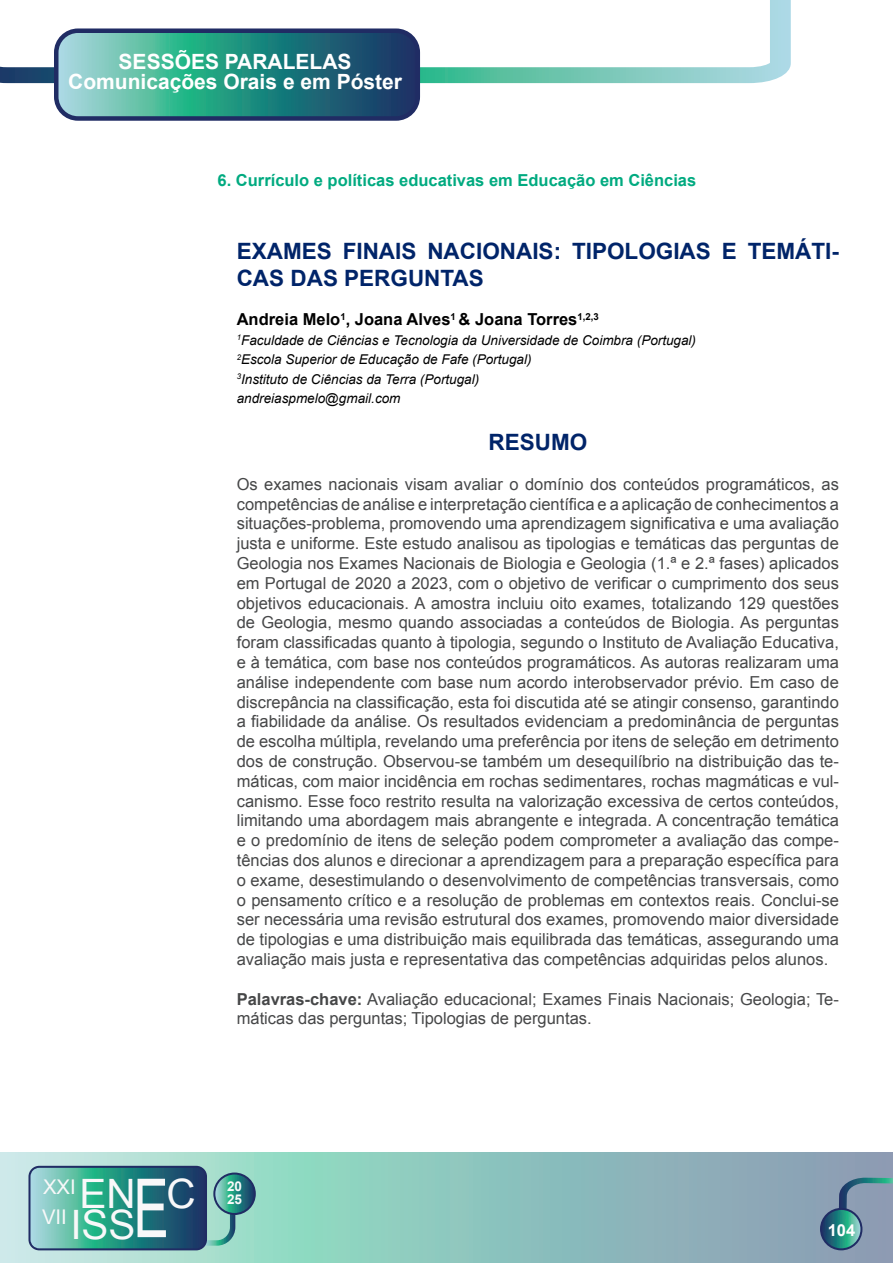
<style>
.page{position:relative;width:893px;height:1263px;background:#fff}
.page>*{position:absolute;margin:0;border:0;box-sizing:border-box;transform-origin:0 0}
.t1{font:40.5px "Arial";color:#f8f8f9}
.t2{font:700 22.5px/27px "Arial";color:#002469}
.t3{font:700 21px "Arial";color:#fff}
.t4{font:20.25px/30.5px "Arial";color:#f8f8f9}
.t5{font:16.5px/19.8px "Arial";color:#464748;text-align:justify}
.t6{font:700 16.5px "Arial";color:#00aa80}
.t7{font:700 16.5px "Arial";color:#000}
.t8{font:700 16.5px "Arial";color:#fff}
.t9{font:italic 13.5px/19.5px "Arial";color:#000}
.t10{font:700 13.5px/13.5px "Arial";color:#f9fafa}
.s1{font-weight:700}
.s2{font-size:81.6px}
</style>
<div class="page">
<svg style="left:0;top:1153px;width:893px;height:110px;background:#93c1bf"></svg>
<svg style="left:0;top:0;width:791px;height:83px"></svg>
<svg style="left:56px;top:31px;width:362px;height:85px;background:#398f8c"></svg>
<div style="left:54px;top:28px;width:366px;height:93px;border:4px solid #202c64;border-radius:22px"></div>
<svg style="left:28px;top:1166px;width:228px;height:84px;background:#469493"></svg>
<svg style="left:821px;top:1177px;width:72px;height:72px;background:#6c92a2"></svg>
<div style="left:820px;top:1208px;width:43px;height:42px;border:2px solid #202c64;border-radius:20px"></div>
<p class="t3" style="left:119px;top:48px;width:234px">SESSÕES PARALELAS</p>
<p class="t3" style="left:68px;top:68px;width:335px">Comunicações Orais e em Póster</p>
<p class="t6" style="left:218px;top:169px;width:480px">6. Currículo e políticas educativas em Educação em Ciências</p>
<p class="t2" style="left:237px;top:238px;width:604px">EXAMES FINAIS NACIONAIS: TIPOLOGIAS E TEMÁTI-<br>CAS DAS PERGUNTAS</p>
<p class="t7" style="left:237px;top:309px;width:364px">Andreia Melo<sup>1</sup>, Joana Alves<sup>1</sup> &amp; Joana Torres<sup>1,2,3</sup></p>
<p class="t9" style="left:237px;top:331px;width:461px"><sup>1</sup>Faculdade de Ciências e Tecnologia da Universidade de Coimbra (Portugal)</p>
<p class="t9" style="left:237px;top:350px;width:296px"><sup>2</sup>Escola Superior de Educação de Fafe (Portugal)</p>
<p class="t9" style="left:237px;top:370px;width:244px"><sup>3</sup>Instituto de Ciências da Terra (Portugal) andreiaspmelo@gmail.com</p>
<p class="t2" style="left:488px;top:430px;width:100px">RESUMO</p>
<p class="t5" style="left:237px;top:474px;width:604px">Os exames nacionais visam avaliar o domínio dos conteúdos programáticos, as competências de análise e interpretação científica e a aplicação de conhecimentos a situações-problema, promovendo uma aprendizagem significativa e uma avaliação justa e uniforme. Este estudo analisou as tipologias e temáticas das perguntas de Geologia nos Exames Nacionais de Biologia e Geologia (1.ª e 2.ª fases) aplicados em Portugal de 2020 a 2023, com o objetivo de verificar o cumprimento dos seus objetivos educacionais. A amostra incluiu oito exames, totalizando 129 questões de Geologia, mesmo quando associadas a conteúdos de Biologia. As perguntas foram classificadas quanto à tipologia, segundo o Instituto de Avaliação Educativa, e à temática, com base nos conteúdos programáticos. As autoras realizaram uma análise independente com base num acordo interobservador prévio. Em caso de discrepância na classificação, esta foi discutida até se atingir consenso, garantindo a fiabilidade da análise. Os resultados evidenciam a predominância de perguntas de escolha múltipla, revelando uma preferência por itens de seleção em detrimento dos de construção. Observou-se também um desequilíbrio na distribuição das te&shy;máticas, com maior incidência em rochas sedimentares, rochas magmáticas e vul&shy;canismo. Esse foco restrito resulta na valorização excessiva de certos conteúdos, limitando uma abordagem mais abrangente e integrada. A concentração temática e o predomínio de itens de seleção podem comprometer a avaliação das compe&shy;tências dos alunos e direcionar a aprendizagem para a preparação específica para o exame, desestimulando o desenvolvimento de competências transversais, como o pensamento crítico e a resolução de problemas em contextos reais. Conclui-se ser necessária uma revisão estrutural dos exames, promovendo maior diversidade de tipologias e uma distribuição mais equilibrada das temáticas, assegurando uma avaliação mais justa e representativa das competências adquiridas pelos alunos.</p>
<p class="t5" style="left:237px;top:989px;width:604px"><span class="s1">Palavras-chave:</span> Avaliação educacional; Exames Finais Nacionais; Geologia; Te&shy;máticas das perguntas; Tipologias de perguntas.</p>
<p class="t4" style="left:42px;top:1172px;width:155px">XXI<br>V II <sup>EN</sup> <sup>C</sup></p>
<h1 class="t1" style="left:70px;top:1198px;width:100px">ISS<span class="s2">E</span></h1>
<p class="t10" style="left:227px;top:1179px;width:17px">20<br>25</p>
<p class="t8" style="left:828px;top:1219px;width:29px">104</p>
</div>
